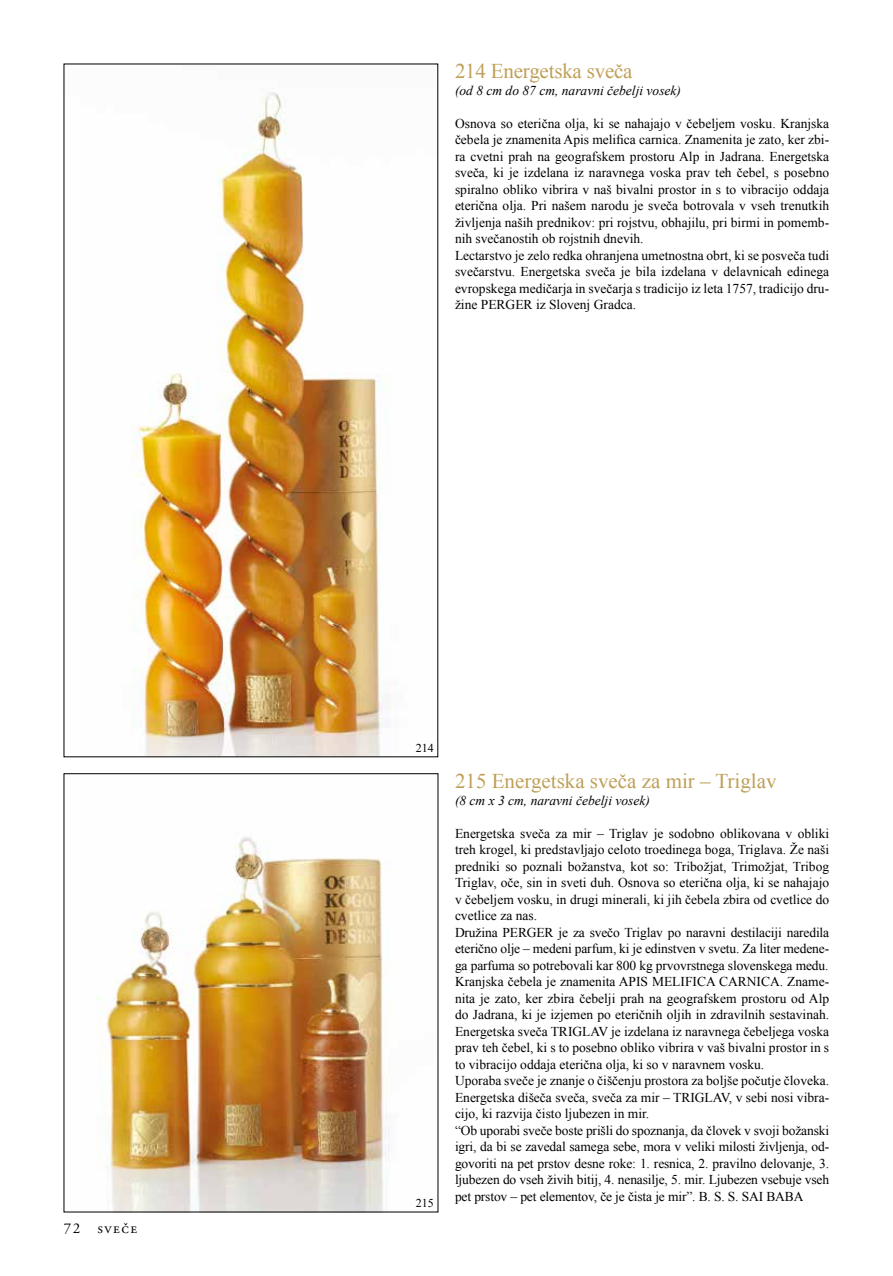
<style>
.page{position:relative;width:893px;height:1276px;background:#fff}
.page>*{position:absolute;margin:0;border:0;box-sizing:border-box;transform-origin:0 0}
.t1{font:21px "Times New Roman";color:#be9f56}
.t2{font:15px "Adobe Garamond Pro";letter-spacing:.1em;color:#000}
.t3{font:13.5px/16.5px "Times New Roman";color:#000}
.t4{font:italic 13.5px "Times New Roman";color:#000}
.t5{font:12px "Times New Roman";color:#000}
</style>
<div class="page">
<img style="left:131px;top:92px;width:259px;height:663px">
<img style="left:97px;top:837px;width:293px;height:373px">
<p class="t2" style="left:64px;top:1219px;width:75px">72 sveče</p>
<h1 class="t1" style="left:455px;top:57px;width:179px">214 Energetska sveča</h1>
<p class="t4" style="left:455px;top:81px;width:228px">(od 8 cm do 87 cm, naravni čebelji vosek)</p>
<p class="t3" style="left:455px;top:115px;width:376px">Osnova so eterična olja, ki se nahajajo v čebeljem vosku. Kranjska čebela je znamenita Apis melifica carnica. Znamenita je zato, ker zbi&shy;ra cvetni prah na geografskem prostoru Alp in Jadrana. Energetska sveča, ki je izdelana iz naravnega voska prav teh čebel, s posebno spiralno obliko vibrira v naš bivalni prostor in s to vibracijo oddaja eterična olja. Pri našem narodu je sveča botrovala v vseh trenutkih življenja naših prednikov: pri rojstvu, obhajilu, pri birmi in pomemb&shy;nih svečanostih ob rojstnih dnevih.<br>Lectarstvo je zelo redka ohranjena umetnostna obrt, ki se posveča tudi svečarstvu. Energetska sveča je bila izdelana v delavnicah edinega evropskega medičarja in svečarja s tradicijo iz leta 1757, tradicijo dru&shy;žine PERGER iz Slovenj Gradca.</p>
<p class="t5" style="left:416px;top:740px;width:19px">214</p>
<p class="t5" style="left:416px;top:1195px;width:19px">215</p>
<h1 class="t1" style="left:455px;top:766px;width:323px">215 Energetska sveča za mir – Triglav</h1>
<p class="t4" style="left:455px;top:791px;width:196px">(8 cm x 3 cm, naravni čebelji vosek)</p>
<p class="t3" style="left:455px;top:824px;width:376px">Energetska sveča za mir – Triglav je sodobno oblikovana v obliki treh krogel, ki predstavljajo celoto troedinega boga, Triglava. Že naši predniki so poznali božanstva, kot so: Tribožjat, Trimožjat, Tribog Triglav, oče, sin in sveti duh. Osnova so eterična olja, ki se nahajajo v čebeljem vosku, in drugi minerali, ki jih čebela zbira od cvetlice do cvetlice za nas.<br>Družina PERGER je za svečo Triglav po naravni destilaciji naredila eterično olje – medeni parfum, ki je edinstven v svetu. Za liter medene&shy;ga parfuma so potrebovali kar 800 kg prvovrstnega slovenskega medu.<br>Kranjska čebela je znamenita APIS MELIFICA CARNICA. Zname&shy;nita je zato, ker zbira čebelji prah na geografskem prostoru od Alp do Jadrana, ki je izjemen po eteričnih oljih in zdravilnih sestavinah.<br>Energetska sveča TRIGLAV je izdelana iz naravnega čebeljega voska prav teh čebel, ki s to posebno obliko vibrira v vaš bivalni prostor in s to vibracijo oddaja eterična olja, ki so v naravnem vosku.<br>Uporaba sveče je znanje o čiščenju prostora za boljše počutje človeka.<br>Energetska dišeča sveča, sveča za mir – TRIGLAV, v sebi nosi vibra&shy;cijo, ki razvija čisto ljubezen in mir.<br>“Ob uporabi sveče boste prišli do spoznanja, da človek v svoji božanski igri, da bi se zavedal samega sebe, mora v veliki milosti življenja, od&shy;govoriti na pet prstov desne roke: 1. resnica, 2. pravilno delovanje, 3. ljubezen do vseh živih bitij, 4. nenasilje, 5. mir. Ljubezen vsebuje vseh pet prstov – pet elementov, če je čista je mir”. B. S. S. SAI BABA</p>
</div>
